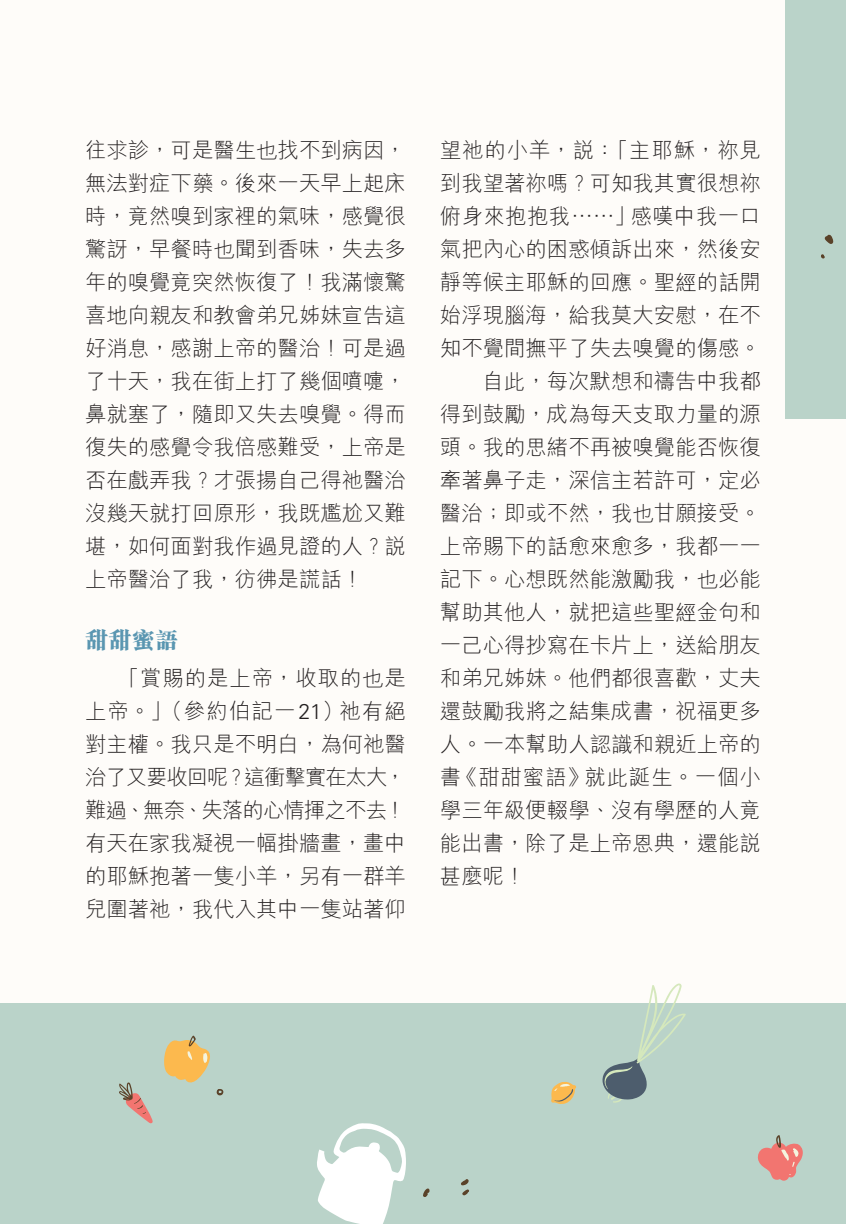
<style>
.page{position:relative;width:846px;height:1224px;background:#fefcf9}
.page>*{position:absolute;margin:0;border:0;box-sizing:border-box;transform-origin:0 0}
.t1{font:800 23.4px "M Sung HK";color:#5a96b1}
.t2{font:300 21.4px/33px "M Hei HK";color:#231f20;text-align:justify}
.t3{font:300 21.4px "M Hei HK";letter-spacing:.04em;color:#231f20}
.s1{font-family:"Univers LT Std"}
</style>
<div class="page">
<div style="left:786px;top:0;width:60px;height:419px;background:#bad3c9"></div>
<div style="left:0;top:1003px;width:846px;height:221px;background:#bad3c9"></div>
<svg style="left:821px;top:254px;width:4px;height:5px"></svg>
<svg style="left:602px;top:983px;width:84px;height:120px"></svg>
<svg style="left:119px;top:1082px;width:34px;height:41px"></svg>
<svg style="left:164px;top:1036px;width:46px;height:47px"></svg>
<svg style="left:757px;top:1135px;width:46px;height:46px"></svg>
<svg style="left:551px;top:1082px;width:25px;height:22px"></svg>
<svg style="left:217px;top:1089px;width:7px;height:7px"></svg>
<svg style="left:824px;top:234px;width:9px;height:10px"></svg>
<svg style="left:317px;top:1123px;width:89px;height:101px"></svg>
<svg style="left:423px;top:1188px;width:7px;height:9px"></svg>
<svg style="left:461px;top:1179px;width:8px;height:17px"></svg>
<p class="t2" style="left:85px;top:133px;width:322px">往求診，可是醫生也找不到病因，無法對症下藥。後來一天早上起床時，竟然嗅到家裡的氣味，感覺很驚訝，早餐時也聞到香味，失去多年的嗅覺竟突然恢復了！我滿懷驚喜地向親友和教會弟兄姊妹宣告這好消息，感謝上帝的醫治！可是過了十天，我在街上打了幾個噴嚏，鼻就塞了，隨即又失去嗅覺。得而復失的感覺令我倍感難受，上帝是否在戲弄我？才張揚自己得祂醫治沒幾天就打回原形，我既尷尬又難堪，如何面對我作過見證的人？說上帝醫治了我，彷彿是謊話！</p>
<p class="t1" style="left:85px;top:629px;width:95px">甜甜蜜語</p>
<p class="t2" style="left:85px;top:661px;width:322px;text-indent:33px">「賞賜的是上帝，收取的也是上帝。」（參約伯記一<span class="s1">21</span>）祂有絕對主權。我只是不明白，為何祂醫治了又要收回呢？這衝擊實在太大，難過、無奈、失落的心情揮之不去！有天在家我凝視一幅掛牆畫，畫中的耶穌抱著一隻小羊，另有一群羊兒圍著祂，我代入其中一隻站著仰</p>
<p class="t3" style="left:440px;top:139px;width:323px">望祂的小羊，說：「主耶穌，祢見</p>
<p class="t2" style="left:440px;top:166px;width:322px">到我望著祢嗎？可知我其實很想祢</p>
<p class="t2" style="left:440px;top:199px;width:322px">俯身來抱抱我……」感嘆中我一口</p>
<p class="t2" style="left:440px;top:232px;width:322px">氣把內心的困惑傾訴出來，然後安</p>
<p class="t2" style="left:440px;top:265px;width:322px">靜等候主耶穌的回應。聖經的話開</p>
<p class="t2" style="left:440px;top:298px;width:322px">始浮現腦海，給我莫大安慰，在不</p>
<p class="t2" style="left:440px;top:331px;width:322px">知不覺間撫平了失去嗅覺的傷感。</p>
<p class="t2" style="left:483px;top:364px;width:280px">自此，每次默想和禱告中我都</p>
<p class="t2" style="left:440px;top:397px;width:322px">得到鼓勵，成為每天支取力量的源</p>
<p class="t2" style="left:440px;top:430px;width:322px">頭。我的思緒不再被嗅覺能否恢復</p>
<p class="t2" style="left:440px;top:463px;width:322px">牽著鼻子走，深信主若許可，定必</p>
<p class="t2" style="left:440px;top:496px;width:322px">醫治；即或不然，我也甘願接受。</p>
<p class="t2" style="left:440px;top:529px;width:322px">上帝賜下的話愈來愈多，我都一一</p>
<p class="t2" style="left:440px;top:562px;width:322px">記下。心想既然能激勵我，也必能</p>
<p class="t2" style="left:440px;top:595px;width:322px">幫助其他人，就把這些聖經金句和</p>
<p class="t2" style="left:440px;top:628px;width:322px">一己心得抄寫在卡片上，送給朋友</p>
<p class="t2" style="left:440px;top:661px;width:322px">和弟兄姊妹。他們都很喜歡，丈夫</p>
<p class="t2" style="left:440px;top:694px;width:322px">還鼓勵我將之結集成書，祝福更多</p>
<p class="t2" style="left:440px;top:727px;width:322px">人。一本幫助人認識和親近上帝的</p>
<p class="t3" style="left:440px;top:766px;width:322px">書《甜甜蜜語》就此誕生。一個小</p>
<p class="t2" style="left:440px;top:793px;width:322px">學三年級便輟學、沒有學歷的人竟</p>
<p class="t2" style="left:440px;top:826px;width:322px">能出書，除了是上帝恩典，還能說</p>
<p class="t2" style="left:440px;top:859px;width:87px">甚麼呢！</p>
</div>
